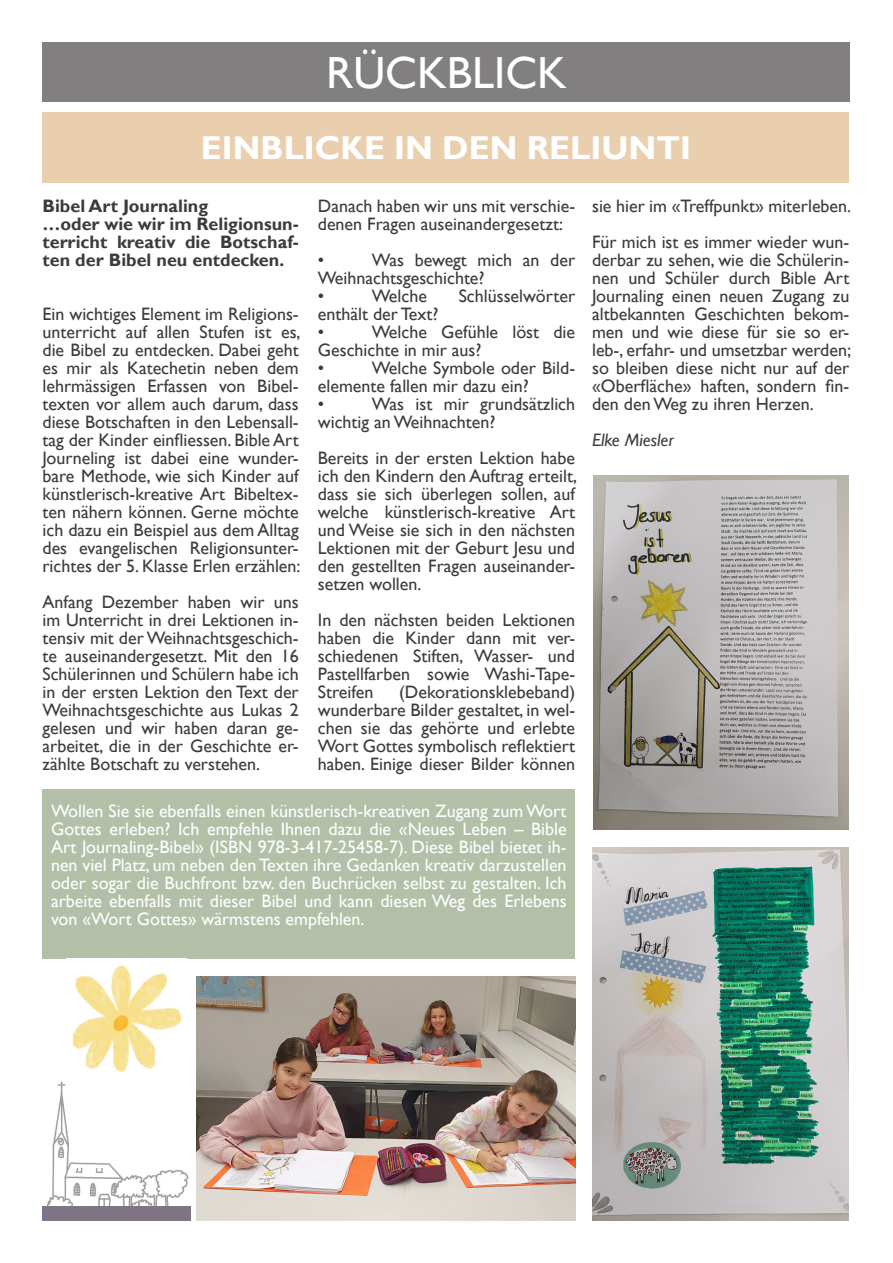
<style>
.page{position:relative;width:893px;height:1263px;background:#fff}
.page>*{position:absolute;margin:0;border:0;box-sizing:border-box;transform-origin:0 0}
.Kopfzeile{font:45px "Gill Sans";color:#fff}
.Kopfzeile-2{font:700 33px "Gill Sans";color:#fff}
.Schrift_Treffpunkt{font:18px/18px "Gill Sans";color:#3b3c3d;text-align:justify}
.Schrift_Treffpunkt-2{font:18px/18px "Gill Sans";color:#fff;text-align:justify}
.Schrift_Treffpunkt-3{font:700 18px/18px "Gill Sans";color:#3b3c3d;text-align:justify}
.Schrift_Treffpunkt-4{font:italic 18px "Gill Sans";color:#3b3c3d}
</style>
<div class="page">
<img style="left:47px;top:1067px;width:150px;height:138px">
<div style="left:43px;top:1206px;width:148px;height:14px;background:#7f7485"></div>
<div style="left:43px;top:43px;width:807px;height:59px;background:#827f81"></div>
<div style="left:43px;top:113px;width:806px;height:70px;background:#eacfae"></div>
<img style="left:197px;top:977px;width:378px;height:243px">
<img style="left:592px;top:847px;width:256px;height:373px">
<img style="left:593px;top:476px;width:255px;height:354px">
<div style="left:43px;top:789px;width:532px;height:169px;background:#b3bfa7"></div>
<img style="left:66px;top:965px;width:121px;height:115px">
<p class="Kopfzeile" style="left:326px;top:47px;width:242px">RÜCKBLICK</p>
<p class="Kopfzeile-2" style="left:201px;top:128px;width:492px">EINBLICKE IN DEN RELIUNTI</p>
<p class="Schrift_Treffpunkt-3" style="left:43px;top:198px;width:167px">Bibel Art Journaling</p>
<p class="Schrift_Treffpunkt-3" style="left:43px;top:216px;width:258px">…oder wie wir im Religionsun&shy;terricht kreativ die Botschaf&shy;ten der Bibel neu entdecken.</p>
<p class="Schrift_Treffpunkt" style="left:43px;top:306px;width:260px">Ein wichtiges Element im Religions&shy;unterricht auf allen Stufen ist es, die Bibel zu entdecken. Dabei geht es mir als Katechetin neben dem lehrmässigen Erfassen von Bibel&shy;texten vor allem auch darum, dass diese Botschaften in den Lebensall&shy;tag der Kinder einfliessen. Bible Art Journeling ist dabei eine wunder&shy;bare Methode, wie sich Kinder auf künstlerisch-kreative Art Bibeltex&shy;ten nähern können. Gerne möchte ich dazu ein Beispiel aus dem Alltag des evangelischen Religionsunter&shy;richtes der 5. Klasse Erlen erzählen:</p>
<p class="Schrift_Treffpunkt" style="left:43px;top:594px;width:258px">Anfang Dezember haben wir uns im Unterricht in drei Lektionen in&shy;tensiv mit der Weihnachtsgeschich&shy;te auseinandergesetzt. Mit den 16<br>Schülerinnen und Schülern habe ich in der ersten Lektion den Text der Weihnachtsgeschichte aus Lukas 2 gelesen und wir haben daran ge&shy;arbeitet, die in der Geschichte er&shy;zählte Botschaft zu verstehen.</p>
<p class="Schrift_Treffpunkt" style="left:318px;top:198px;width:259px">Danach haben wir uns mit verschie&shy;denen Fragen auseinandergesetzt:</p>
<p class="Schrift_Treffpunkt" style="left:318px;top:252px;width:8px">•</p>
<p class="Schrift_Treffpunkt" style="left:318px;top:252px;width:259px;text-indent:54px">Was bewegt mich an der<br>Weihnachtsgeschichte?</p>
<p class="Schrift_Treffpunkt" style="left:318px;top:288px;width:8px">•</p>
<p class="Schrift_Treffpunkt" style="left:372px;top:288px;width:57px">Welche</p>
<p class="Schrift_Treffpunkt" style="left:459px;top:288px;width:118px">Schlüsselwörter</p>
<p class="Schrift_Treffpunkt" style="left:318px;top:306px;width:122px">enthält der Text?</p>
<p class="Schrift_Treffpunkt" style="left:318px;top:324px;width:8px">•</p>
<p class="Schrift_Treffpunkt" style="left:318px;top:324px;width:259px;text-indent:54px">Welche Gefühle löst die<br>Geschichte in mir aus?</p>
<p class="Schrift_Treffpunkt" style="left:318px;top:360px;width:8px">•</p>
<p class="Schrift_Treffpunkt" style="left:318px;top:360px;width:259px;text-indent:54px">Welche Symbole oder Bild&shy;elemente fallen mir dazu ein?</p>
<p class="Schrift_Treffpunkt" style="left:318px;top:396px;width:8px">•</p>
<p class="Schrift_Treffpunkt" style="left:318px;top:396px;width:259px;text-indent:54px">Was ist mir grundsätzlich wichtig an Weihnachten?</p>
<p class="Schrift_Treffpunkt" style="left:318px;top:450px;width:261px">Bereits in der ersten Lektion habe ich den Kindern den Auftrag erteilt, dass sie sich überlegen sollen, auf welche künstlerisch-kreative Art und Weise sie sich in den nächsten Lektionen mit der Geburt Jesu und den gestellten Fragen auseinander&shy;setzen wollen.</p>
<p class="Schrift_Treffpunkt" style="left:318px;top:612px;width:259px">In den nächsten beiden Lektionen haben die Kinder dann mit ver&shy;schiedenen Stiften, Wasser- und Pastellfarben sowie Washi-Tape-Streifen</p>
<p class="Schrift_Treffpunkt" style="left:318px;top:684px;width:259px;text-indent:81px">(Dekorationsklebeband) wunderbare Bilder gestaltet, in wel&shy;chen sie das gehörte und erlebte Wort Gottes symbolisch reflektiert haben. Einige dieser Bilder können</p>
<p class="Schrift_Treffpunkt-2" style="left:51px;top:802px;width:517px">Wollen Sie sie ebenfalls einen künstlerisch-kreativen Zugang zum Wort Gottes erleben? Ich empfehle Ihnen dazu die «Neues Leben – Bible Art Journaling-Bibel» (ISBN 978-3-417-25458-7). Diese Bibel bietet ih&shy;nen viel Platz, um neben den Texten ihre Gedanken kreativ darzustellen oder sogar die Buchfront bzw. den Buchrücken selbst zu gestalten. Ich arbeite ebenfalls mit dieser Bibel und kann diesen Weg des Erlebens von «Wort Gottes» wärmstens empfehlen.</p>
<p class="Schrift_Treffpunkt" style="left:592px;top:198px;width:261px">sie hier im «Treffpunkt» miterleben.</p>
<p class="Schrift_Treffpunkt" style="left:592px;top:234px;width:261px">Für mich ist es immer wieder wun&shy;derbar zu sehen, wie die Schülerin&shy;nen und Schüler durch Bible Art Journaling einen neuen Zugang zu altbekannten Geschichten bekom&shy;men und wie diese für sie so er&shy;leb-, erfahr- und umsetzbar werden; so bleiben diese nicht nur auf der «Oberfläche» haften, sondern fin&shy;den den Weg zu ihren Herzen.</p>
<p class="Schrift_Treffpunkt-4" style="left:592px;top:430px;width:83px">Elke Miesler</p>
</div>
